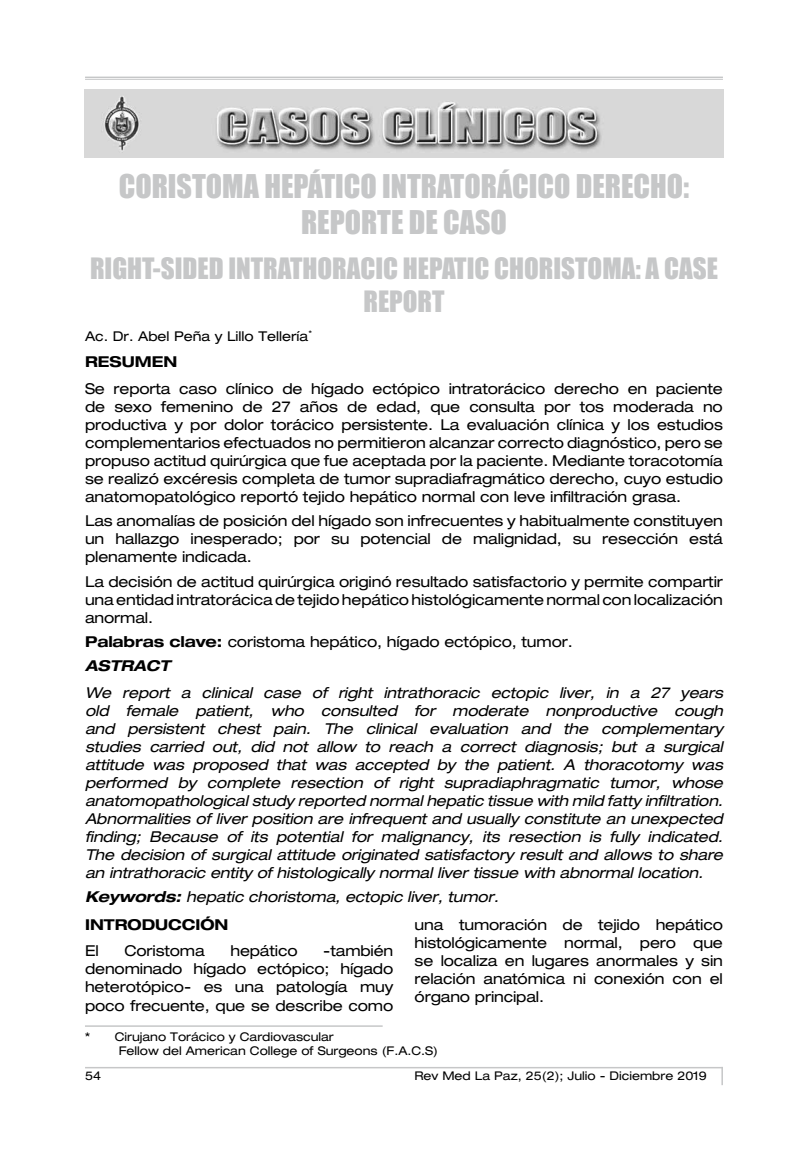
<style>
.page{position:relative;width:808px;height:1149px;background:#fff}
.page>*{position:absolute;margin:0;border:0;box-sizing:border-box;transform-origin:0 0}
.t1{font:30px/36px "Impact";color:#c6c7c8;text-align:center}
.t2{font:27px/32.4px "Impact";color:#c6c7c8;text-align:center}
.t3{font:expanded 15px/18px "Helvetica Neue LT Std";letter-spacing:-.01em;color:#000;text-align:justify}
.t4{font:italic expanded 15px/18px "Helvetica Neue LT Std";letter-spacing:-.01em;color:#000;text-align:justify}
.t5{font:700 expanded 15px "Helvetica Neue LT Std";color:#000}
.t6{font:expanded 13.5px "Helvetica Neue LT Std";color:#000}
.t7{font:expanded 12px/14.4px "Helvetica Neue LT Std";color:#000}
.s1{font-weight:700}
.s2{font-weight:700;font-style:italic}
</style>
<div class="page">
<hr style="left:85px;top:77px;width:638px;height:1px;background:#c6c7c8">
<hr style="left:85px;top:79px;width:638px;height:1px;background:#c6c7c8">
<hr style="left:85px;top:1066px;width:638px;height:2px;background:#c6c7c8">
<svg style="left:721px;top:1066px;width:2px;height:18px"></svg>
<img style="left:85px;top:89px;width:638px;height:68px">
<hr style="left:85px;top:1024px;width:298px;height:2px;background:#c6c7c8">
<h1 class="t1" style="left:119px;top:167px;width:572px">CORISTOMA HEPÁTICO INTRATORÁCICO DERECHO:<br>REPORTE DE CASO</h1>
<h2 class="t2" style="left:90px;top:251px;width:629px">RIGHT-SIDED INTRATHORACIC HEPATIC CHORISTOMA: A CASE<br>REPORT</h2>
<p class="t6" style="left:85px;top:327px;width:228px">Ac. Dr. Abel Peña y Lillo Tellería<sup>*</sup></p>
<p class="t5" style="left:85px;top:352px;width:94px">RESUMEN</p>
<p class="t3" style="left:85px;top:379px;width:639px">Se reporta caso clínico de hígado ectópico intratorácico derecho en paciente de sexo femenino de 27 años de edad, que consulta por tos moderada no productiva y por dolor torácico persistente. La evaluación clínica y los estudios complementarios efectuados no permitieron alcanzar correcto diagnóstico, pero se propuso actitud quirúrgica que fue aceptada por la paciente. Mediante toracotomía se realizó excéresis completa de tumor supradiafragmático derecho, cuyo estudio anatomopatológico reportó tejido hepático normal con leve infiltración grasa.</p>
<p class="t3" style="left:85px;top:511px;width:639px">Las anomalías de posición del hígado son infrecuentes y habitualmente constituyen un hallazgo inesperado; por su potencial de malignidad, su resección está plenamente indicada.</p>
<p class="t3" style="left:85px;top:572px;width:639px">La decisión de actitud quirúrgica originó resultado satisfactorio y permite compartir una entidad intratorácica de tejido hepático histológicamente normal con localización anormal.</p>
<p class="t3" style="left:85px;top:629px;width:489px;line-height:24.3px"><span class="s1">Palabras clave:</span> coristoma hepático, hígado ectópico, tumor.<br><span class="s2">ASTRACT</span></p>
<p class="t4" style="left:85px;top:683px;width:639px">We report a clinical case of right intrathoracic ectopic liver, in a 27 years old female patient, who consulted for moderate nonproductive cough and persistent chest pain. The clinical evaluation and the complementary studies carried out, did not allow to reach a correct diagnosis; but a surgical attitude was proposed that was accepted by the patient. A thoracotomy was performed by complete resection of right supradiaphragmatic tumor, whose anatomopathological study reported normal hepatic tissue with mild fatty infiltration.<br>Abnormalities of liver position are infrequent and usually constitute an unexpected finding; Because of its potential for malignancy, its resection is fully indicated.<br>The decision of surgical attitude originated satisfactory result and allows to share an intrathoracic entity of histologically normal liver tissue with abnormal location.</p>
<p class="t4" style="left:85px;top:888px;width:415px"><span class="s1">Keywords:</span> hepatic choristoma, ectopic liver, tumor.</p>
<p class="t5" style="left:85px;top:914px;width:145px">INTRODUCCIÓN</p>
<p class="t3" style="left:85px;top:941px;width:15px">El</p>
<p class="t3" style="left:124px;top:941px;width:82px">Coristoma</p>
<p class="t3" style="left:230px;top:941px;width:69px">hepático</p>
<p class="t3" style="left:85px;top:941px;width:310px;text-indent:238px">-también denominado hígado ectópico; hígado heterotópico- es una patología muy poco frecuente, que se describe como</p>
<p class="t3" style="left:415px;top:915px;width:310px">una tumoración de tejido hepático histológicamente normal, pero que se localiza en lugares anormales y sin relación anatómica ni conexión con el órgano principal.</p>
<p class="t7" style="left:119px;top:1028px;width:321px;text-indent:-34px">* Cirujano Torácico y Cardiovascular<br>Fellow del American College of Surgeons (F.A.C.S)</p>
<p class="t7" style="left:85px;top:1067px;width:18px">54</p>
<p class="t7" style="left:414px;top:1068px;width:294px">Rev Med La Paz, 25(2); Julio - Diciembre 2019</p>
</div>
